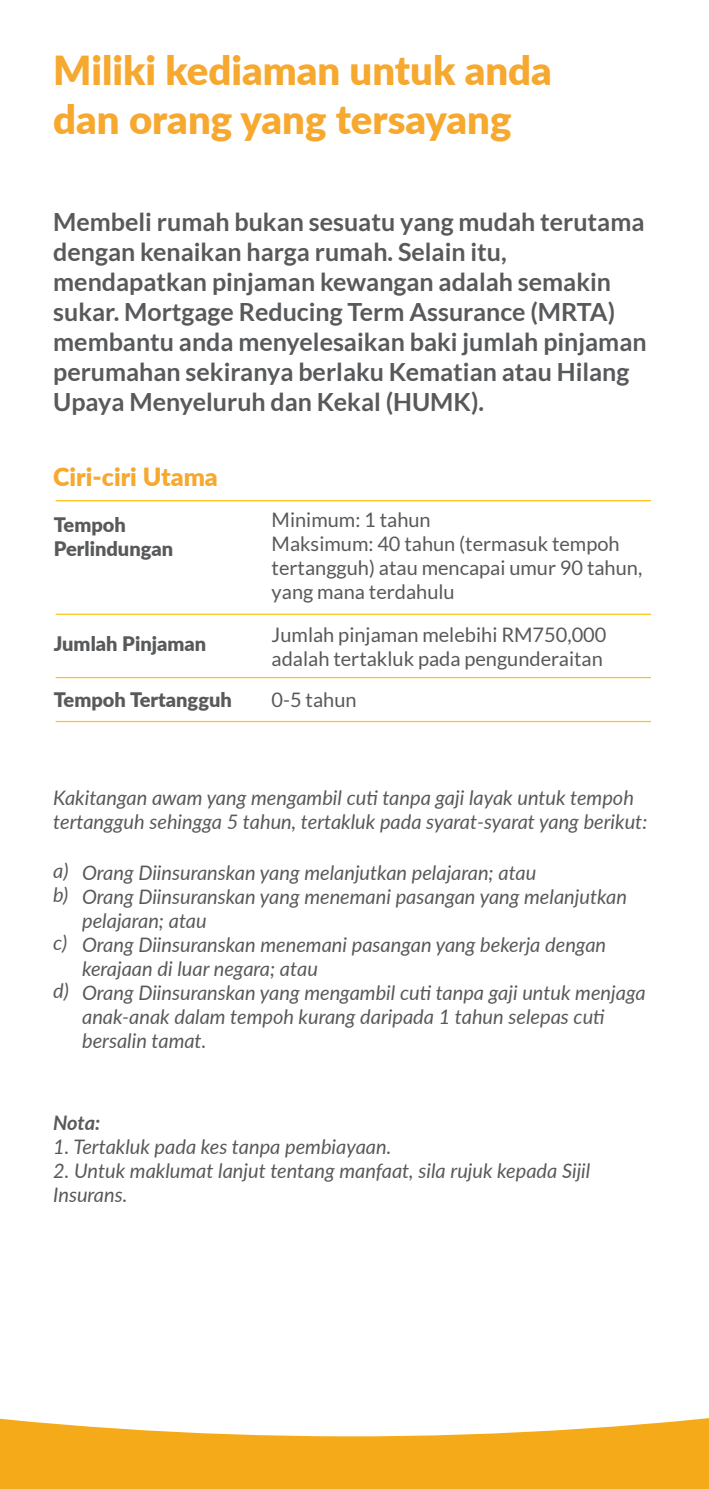
<style>
.page{position:relative;width:709px;height:1489px;background:#fff}
.page>*{position:absolute;margin:0;border:0;box-sizing:border-box;transform-origin:0 0}
.t1{font:900 40px/48px "Lato";color:#f6a82f}
.t2{font:700 25px/30px "Lato";color:#58595b}
.t3{font:900 25px "Lato";color:#f6a82f}
.t4{font:italic 20px/24px "Lato";color:#58595b}
.t5{font:20px/24px "Lato";color:#58595b}
.t6{font:900 20px/24px "Lato";color:#58595b}
.t7{font:italic 700 20px "Lato";color:#58595b}
</style>
<div class="page">
<hr style="left:56px;top:500px;width:595px;height:1px;background:#ffc20e">
<hr style="left:56px;top:613px;width:595px;height:2px;background:#ffc20e">
<hr style="left:56px;top:677px;width:595px;height:1px;background:#ffc20e">
<hr style="left:56px;top:721px;width:595px;height:1px;background:#ffc20e">
<svg style="left:0;top:1418px;width:709px;height:70px;fill:#f5aa19"></svg>
<h1 class="t1" style="left:53px;top:45px;width:500px">Miliki kediaman untuk anda dan orang yang tersayang</h1>
<p class="t2" style="left:53px;top:207px;width:595px">Membeli rumah bukan sesuatu yang mudah terutama dengan kenaikan harga rumah. Selain itu, mendapatkan pinjaman kewangan adalah semakin sukar. Mortgage Reducing Term Assurance (MRTA) membantu anda menyelesaikan baki jumlah pinjaman perumahan sekiranya berlaku Kematian atau Hilang Upaya Menyeluruh dan Kekal (HUMK).</p>
<p class="t3" style="left:53px;top:458px;width:166px">Ciri-ciri Utama</p>
<p class="t6" style="left:54px;top:511px;width:121px">Tempoh<br>Perlindungan</p>
<p class="t6" style="left:54px;top:631px;width:154px">Jumlah Pinjaman</p>
<p class="t6" style="left:54px;top:686px;width:179px">Tempoh Tertangguh</p>
<p class="t5" style="left:271px;top:507px;width:372px">Minimum: 1 tahun<br>Maksimum: 40 tahun (termasuk tempoh tertangguh) atau mencapai umur 90 tahun, yang mana terdahulu</p>
<p class="t5" style="left:271px;top:622px;width:336px">Jumlah pinjaman melebihi RM750,000 adalah tertakluk pada pengunderaitan</p>
<p class="t5" style="left:271px;top:687px;width:86px">0-5 tahun</p>
<p class="t4" style="left:53px;top:785px;width:595px">Kakitangan awam yang mengambil cuti tanpa gaji layak untuk tempoh tertangguh sehingga 5 tahun, tertakluk pada syarat-syarat yang berikut:</p>
<p class="t4" style="left:53px;top:857px;width:17px">a) b)</p>
<p class="t4" style="left:53px;top:929px;width:16px">c)</p>
<p class="t4" style="left:53px;top:977px;width:17px">d)</p>
<p class="t4" style="left:82px;top:859px;width:565px">Orang Diinsuranskan yang melanjutkan pelajaran; atau<br>Orang Diinsuranskan yang menemani pasangan yang melanjutkan pelajaran; atau<br>Orang Diinsuranskan menemani pasangan yang bekerja dengan kerajaan di luar negara; atau<br>Orang Diinsuranskan yang mengambil cuti tanpa gaji untuk menjaga anak-anak dalam tempoh kurang daripada 1 tahun selepas cuti bersalin tamat.</p>
<p class="t7" style="left:53px;top:1107px;width:49px">Nota:</p>
<p class="t4" style="left:53px;top:1133px;width:340px">1. Tertakluk pada kes tanpa pembiayaan.</p>
<p class="t4" style="left:53px;top:1157px;width:538px">2. Untuk maklumat lanjut tentang manfaat, sila rujuk kepada Sijil<br>Insurans.</p>
</div>
